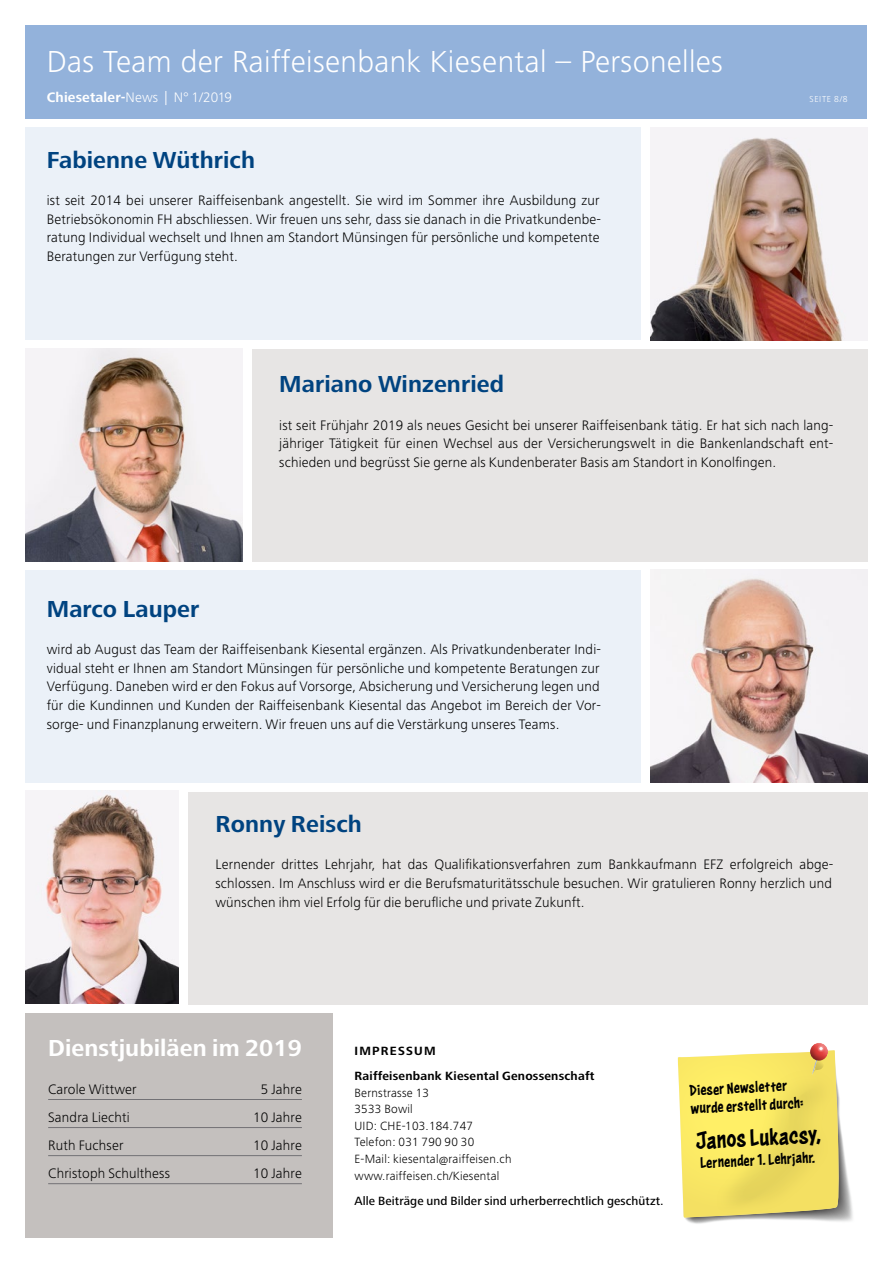
<style>
.page{position:relative;width:893px;height:1263px;background:#fff}
.page>*{position:absolute;margin:0;border:0;box-sizing:border-box;transform-origin:0 0}
.t1{font:300 31.5px "Frutiger Next LT";letter-spacing:.01em;color:#fff}
.t2{font:25.5px "Astounder Squared LCBB";color:#000}
.t3{font:700 24px "Frutiger Next LT";letter-spacing:.005em;color:#004380}
.t4{font:700 24px "Frutiger Next LT";letter-spacing:.005em;color:#fff}
.t5{font:16.5px/18px "Astounder Squared LCBB";color:#000}
.t6{font:300 14.25px/18.8px "Frutiger Next LT";letter-spacing:.01em;color:#000;text-align:justify}
.t7{font:300 14.25px "Frutiger Next LT";letter-spacing:.01em;color:#fff}
.t8{font:300 12.3px/16.6px "Frutiger Next LT";letter-spacing:.02em;color:#000}
.t9{font:500 12.3px "Frutiger Next LT";letter-spacing:.01em;color:#000}
.t10{font:700 12.3px/24.9px "Frutiger Next LT";letter-spacing:.02em;color:#000}
.t11{font:300 9px "Frutiger Next LT";letter-spacing:.07em;color:#fff}
.s1{font-weight:700}
</style>
<div class="page">
<div style="left:26px;top:26px;width:841px;height:93px;background:#93b2db"></div>
<div style="left:26px;top:128px;width:615px;height:212px;background:#ebf1f8"></div>
<div style="left:26px;top:570px;width:615px;height:212px;background:#ebf1f8"></div>
<div style="left:252px;top:349px;width:615px;height:212px;background:#e7e5e4"></div>
<div style="left:188px;top:792px;width:679px;height:212px;background:#e7e5e4"></div>
<div style="left:26px;top:1013px;width:307px;height:224px;background:#c4c0be"></div>
<hr style="left:48px;top:1099px;width:254px;height:1px;background:#727175">
<hr style="left:48px;top:1127px;width:254px;height:1px;background:#727175">
<hr style="left:48px;top:1155px;width:254px;height:1px;background:#727175">
<hr style="left:48px;top:1183px;width:254px;height:1px;background:#727175">
<img style="left:651px;top:128px;width:216px;height:212px">
<img style="left:651px;top:570px;width:216px;height:212px">
<img style="left:26px;top:349px;width:216px;height:212px">
<img style="left:26px;top:791px;width:153px;height:212px">
<svg style="left:677px;top:1043px;width:176px;height:181px;background:#f1e27d"></svg>
<h1 class="t1" style="left:47px;top:44px;width:678px">Das Team der Raiffeisenbank Kiesental – Personelles</h1>
<p class="t7" style="left:47px;top:90px;width:187px"><span class="s1">Chiesetaler-</span>News | N° 1/2019</p>
<p class="t11" style="left:810px;top:94px;width:39px">SEITE 8/8</p>
<h3 class="t3" style="left:47px;top:146px;width:210px">Fabienne Wüthrich</h3>
<p class="t6" style="left:47px;top:191px;width:556px">ist seit 2014 bei unserer Raiffeisenbank angestellt. Sie wird im Sommer ihre Ausbildung zur Betriebsökonomin FH abschliessen. Wir freuen uns sehr, dass sie danach in die Privatkundenbe&shy;ratung Individual wechselt und Ihnen am Standort Münsingen für persönliche und kompetente Beratungen zur Verfügung steht.</p>
<h3 class="t3" style="left:279px;top:371px;width:226px">Mariano Winzenried</h3>
<p class="t6" style="left:279px;top:415px;width:556px">ist seit Frühjahr 2019 als neues Gesicht bei unserer Raiffeisenbank tätig. Er hat sich nach lang&shy;jähriger Tätigkeit für einen Wechsel aus der Versicherungswelt in die Bankenlandschaft ent&shy;schieden und begrüsst Sie gerne als Kundenberater Basis am Standort in Konolfingen.</p>
<h3 class="t3" style="left:47px;top:595px;width:154px">Marco Lauper</h3>
<p class="t6" style="left:47px;top:640px;width:556px">wird ab August das Team der Raiffeisenbank Kiesental ergänzen. Als Privatkundenberater Indi&shy;vidual steht er Ihnen am Standort Münsingen für persönliche und kompetente Beratungen zur Verfügung. Daneben wird er den Fokus auf Vorsorge, Absicherung und Versicherung legen und für die Kundinnen und Kunden der Raiffeisenbank Kiesental das Angebot im Bereich der Vor&shy;sorge- und Finanzplanung erweitern. Wir freuen uns auf die Verstärkung unseres Teams.</p>
<h3 class="t3" style="left:215px;top:810px;width:148px">Ronny Reisch</h3>
<p class="t6" style="left:215px;top:855px;width:619px">Lernender drittes Lehrjahr, hat das Qualifikationsverfahren zum Bankkaufmann EFZ erfolgreich abge&shy;schlossen. Im Anschluss wird er die Berufsmaturitätsschule besuchen. Wir gratulieren Ronny herzlich und wünschen ihm viel Erfolg für die berufliche und private Zukunft.</p>
<h3 class="t4" style="left:48px;top:1035px;width:255px">Dienstjubiläen im 2019</h3>
<p class="t6" style="left:48px;top:1080px;width:90px">Carole Wittwer</p>
<p class="t6" style="left:261px;top:1080px;width:43px">5 Jahre</p>
<p class="t6" style="left:48px;top:1108px;width:83px">Sandra Liechti</p>
<p class="t6" style="left:253px;top:1108px;width:50px">10 Jahre</p>
<p class="t6" style="left:48px;top:1136px;width:77px">Ruth Fuchser</p>
<p class="t6" style="left:253px;top:1136px;width:50px">10 Jahre</p>
<p class="t6" style="left:48px;top:1164px;width:123px">Christoph Schulthess</p>
<p class="t6" style="left:253px;top:1164px;width:50px">10 Jahre</p>
<p class="t10" style="left:355px;top:1039px;width:241px">IMPRESSUM<br>Raiffeisenbank Kiesental Genossenschaft</p>
<p class="t8" style="left:355px;top:1084px;width:159px">Bernstrasse 13<br>3533 Bowil<br>UID: CHE-103.184.747<br>Telefon: 031 790 90 30<br>E-Mail: kiesental@raiffeisen.ch www.raiffeisen.ch/Kiesental</p>
<p class="t9" style="left:355px;top:1194px;width:311px">Alle Beiträge und Bilder sind urherberrechtlich geschützt.</p>
<p class="t5" style="left:689px;top:1082px;width:114px;rotate:-3deg">Dieser Newsletter wurde erstellt durch:</p>
<h2 class="t2" style="left:695px;top:1126px;width:127px;rotate:-3deg">Janos Lukacsy,</h2>
<p class="t5" style="left:700px;top:1154px;width:117px;rotate:-3deg">Lernender 1. Lehrjahr.</p>
</div>
